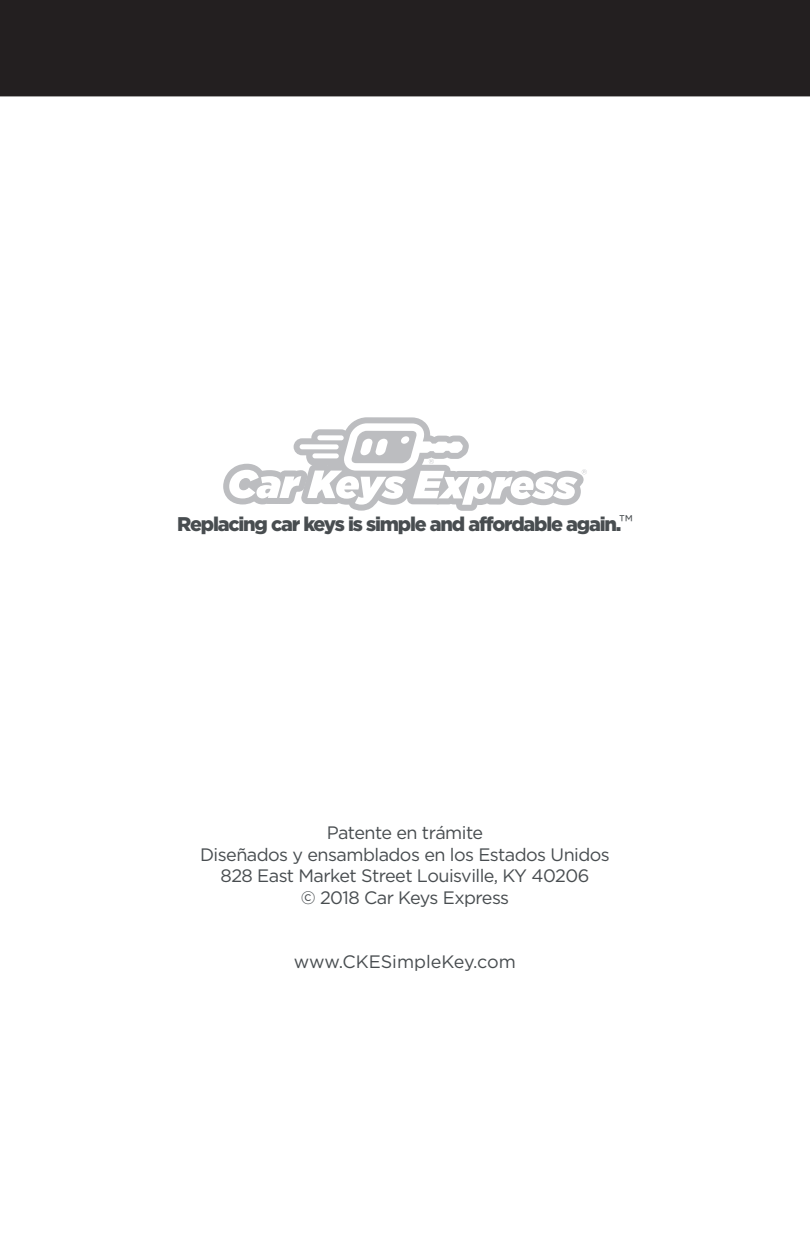
<style>
.page{position:relative;width:810px;height:1242px;background:#fff}
.page>*{position:absolute;margin:0;border:0;box-sizing:border-box;transform-origin:0 0}
.t1{font:900 19.8px "Gotham";letter-spacing:-.06em;color:#484d50}
.Body_W__ParaSpace{font:18px "Gotham";letter-spacing:-.03em;color:#484d50}
.Body_W__ParaSpace-2{font:18px "Gotham";color:#484d50}
.s1{font-weight:400}
</style>
<div class="page">
<div style="left:0;top:0;width:810px;height:96px;background:#231f20"></div>
<svg style="left:223px;top:417px;width:364px;height:94px"></svg>
<p class="t1" style="left:177px;top:512px;width:457px">Replacing car keys is simple and affordable again.<span class="s1">™</span></p>
<p class="Body_W__ParaSpace" style="left:327px;top:823px;width:158px">Patente en trámite</p>
<p class="Body_W__ParaSpace" style="left:200px;top:844px;width:411px">Diseñados y ensamblados en los Estados Unidos</p>
<p class="Body_W__ParaSpace" style="left:221px;top:866px;width:370px">828 East Market Street Louisville, KY 40206</p>
<p class="Body_W__ParaSpace" style="left:301px;top:888px;width:210px">© 2018 Car Keys Express</p>
<p class="Body_W__ParaSpace-2" style="left:294px;top:952px;width:224px">www.CKESimpleKey.com</p>
</div>
